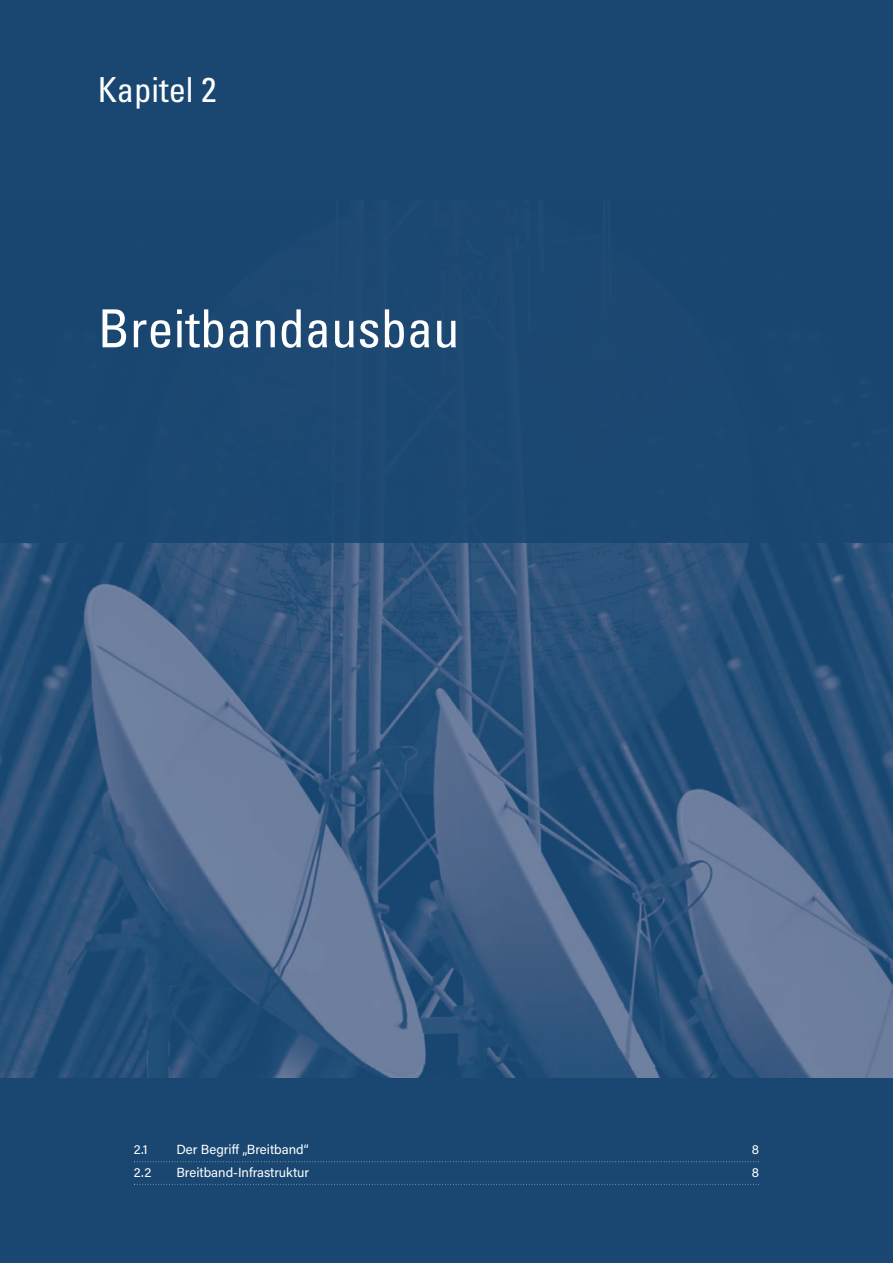
<style>
.page{position:relative;width:893px;height:1263px;background:#fff}
.page>*{position:absolute;margin:0;border:0;box-sizing:border-box;transform-origin:0 0}
.t1{font:condensed 52.5px "Univers";color:#fff}
.t2{font:condensed 34.5px "Univers";color:#fff}
.t3{font:13.2px "Acumin Pro";color:#fff}
</style>
<div class="page">
<img style="left:0;top:542px;width:893px;height:536px">
<div style="left:0;top:0;width:893px;height:200px;background:#194771"></div>
<div style="left:0;top:1078px;width:893px;height:185px;background:#194771"></div>
<div style="left:0;top:185px;width:893px;height:357px;background:#194771"></div>
<svg style="left:134px;top:1161px;width:625px;height:1px"></svg>
<svg style="left:134px;top:1184px;width:625px;height:1px"></svg>
<p class="t2" style="left:98px;top:77px;width:120px">Kapitel 2</p>
<p class="t1" style="left:98px;top:309px;width:363px">Breitbandausbau</p>
<p class="t3" style="left:134px;top:1145px;width:15px">2.1</p>
<p class="t3" style="left:176px;top:1145px;width:134px">Der Begriff „Breitband“</p>
<p class="t3" style="left:752px;top:1145px;width:9px">8</p>
<p class="t3" style="left:134px;top:1167px;width:19px">2.2</p>
<p class="t3" style="left:176px;top:1167px;width:134px">Breitband-Infrastruktur</p>
<p class="t3" style="left:752px;top:1167px;width:9px">8</p>
</div>
